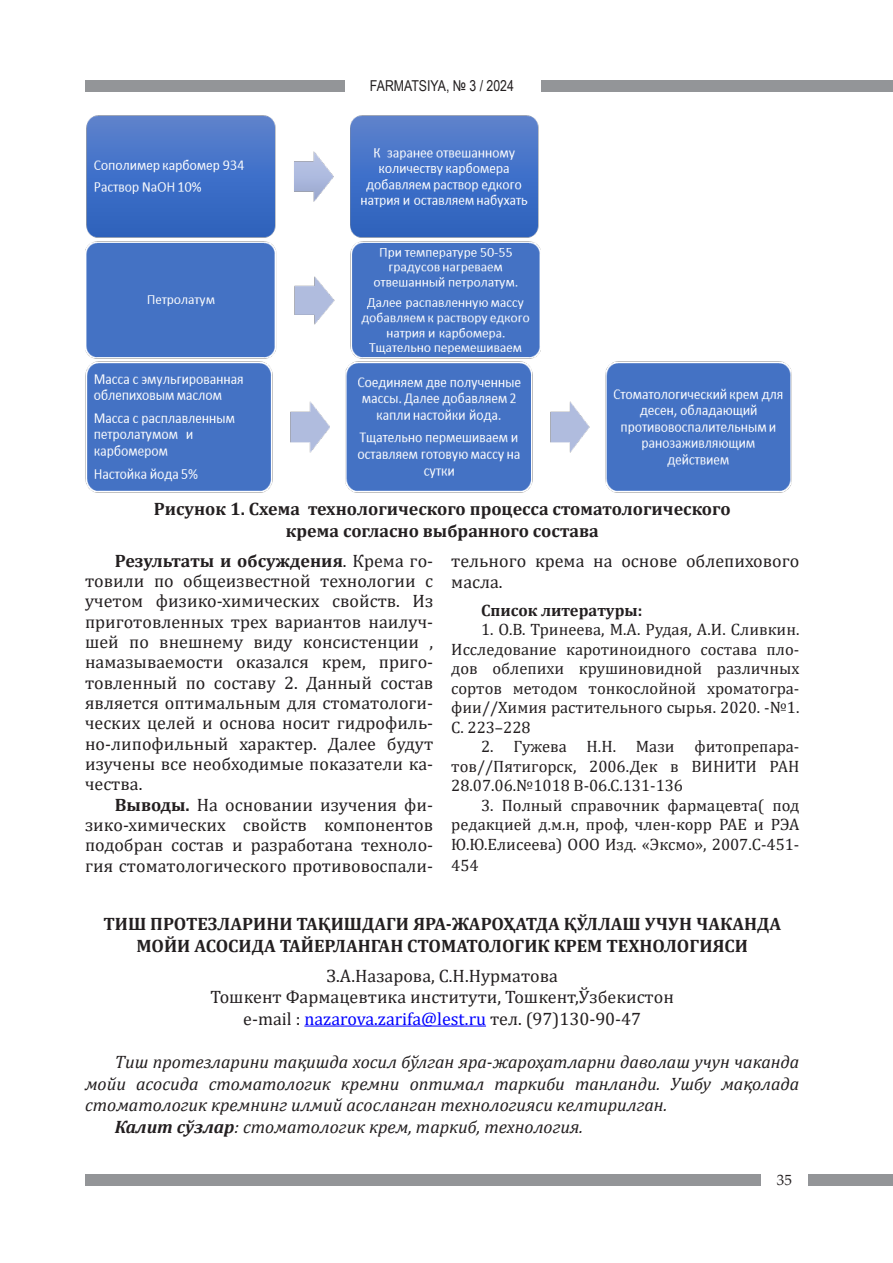
<style>
.page{position:relative;width:893px;height:1263px;background:#fff}
.page>*{position:absolute;margin:0;border:0;box-sizing:border-box;transform-origin:0 0}
.t1{font:18px/20.2px "Cambria";color:#231f20;text-align:justify}
.t2{font:italic 18px "Cambria";color:#231f20}
.t3{font:700 18px/21.6px "Cambria";color:#231f20;text-align:center}
.t4{font:16.5px/19.5px "Cambria";color:#231f20;text-align:justify}
.t5{font:700 16.5px "Cambria";color:#231f20}
.t6{font:15px "Arial Narrow";color:#231f20}
.t7{font:15px "Palatino Linotype";color:#231f20}
.s1{font-weight:700}
.s2{color:#00f}
</style>
<div class="page">
<div style="left:542px;top:80px;width:351px;height:11px;background:#939598"></div>
<div style="left:85px;top:80px;width:259px;height:11px;background:#939598"></div>
<div style="left:85px;top:1174px;width:675px;height:11px;background:#939598"></div>
<div style="left:808px;top:1174px;width:85px;height:11px;background:#939598"></div>
<img style="left:86px;top:115px;width:453px;height:123px">
<img style="left:85px;top:241px;width:455px;height:118px">
<img style="left:85px;top:361px;width:707px;height:132px">
<hr style="left:304px;top:1025px;width:182px;height:1px;background:#00f">
<p class="t6" style="left:370px;top:75px;width:146px">FARMATSIYA, № 3 / 2024</p>
<p class="t3" style="left:154px;top:497px;width:578px">Рисунок 1. Схема технологического процесса стоматологического крема согласно выбранного состава</p>
<p class="t1" style="left:85px;top:550px;width:350px;text-indent:30px"><span class="s1">Результаты и обсуждения</span>. Крема го&shy;товили по общеизвестной технологии с учетом физико-химических свойств. Из приготовленных трех вариантов наилуч&shy;шей по внешнему виду консистенции , намазываемости оказался крем, приго&shy;товленный по составу 2. Данный состав является оптимальным для стоматологи&shy;ческих целей и основа носит гидрофиль&shy;но-липофильный характер. Далее будут изучены все необходимые показатели ка&shy;чества.</p>
<p class="t1" style="left:85px;top:794px;width:350px;text-indent:30px"><span class="s1">Выводы.</span> На основании изучения фи&shy;зико-химических свойств компонентов подобран состав и разработана техноло&shy;гия стоматологического противовоспали-</p>
<p class="t1" style="left:451px;top:550px;width:350px;line-height:21px">тельного крема на основе облепихового масла.</p>
<p class="t5" style="left:481px;top:598px;width:163px">Список литературы:</p>
<p class="t4" style="left:451px;top:620px;width:350px;text-indent:30px">1. О.В. Тринеева, М.А. Рудая, А.И. Сливкин.<br>Исследование каротиноидного состава пло&shy;дов облепихи крушиновидной различных сортов методом тонкослойной хроматогра&shy;фии//Химия растительного сырья. 2020. -№1.<br>С. 223–228</p>
<p class="t4" style="left:451px;top:737px;width:350px;text-indent:30px">2. Гужева Н.Н. Мази фитопрепара&shy;тов//Пятигорск, 2006.Дек в ВИНИТИ РАН 28.07.06.№1018 В-06.С.131-136</p>
<p class="t4" style="left:451px;top:795px;width:350px;text-indent:30px">3. Полный справочник фармацевта( под редакцией д.м.н, проф, член-корр РАЕ и РЭА Ю.Ю.Елисеева) ООО Изд. «Эксмо», 2007.C-451-</p>
<p class="t4" style="left:451px;top:855px;width:29px">454</p>
<p class="t3" style="left:103px;top:912px;width:679px">ТИШ ПРОТЕЗЛАРИНИ ТАҚИШДАГИ ЯРА-ЖАРОҲАТДА ҚЎЛЛАШ УЧУН ЧАКАНДА<br>МОЙИ АСОСИДА ТАЙЕРЛАНГАН СТОМАТОЛОГИК КРЕМ ТЕХНОЛОГИЯСИ</p>
<p class="t1" style="left:210px;top:965px;width:465px;line-height:21.6px;text-align:center">З.А.Назарова, С.Н.Нурматова<br>Тошкент Фармацевтика институти, Тошкент,Ўзбекистон e-mail : <span class="s2">nazarova.zarifa@lest.ru</span> тел. (97)130-90-47</p>
<p class="t2" style="left:115px;top:1049px;width:686px">Тиш протезларини тақишда хосил бўлган яра-жароҳатларни даволаш учун чаканда</p>
<p class="t2" style="left:85px;top:1071px;width:716px">мойи асосида стоматологик кремни оптимал таркиби танланди. Ушбу мақолада</p>
<p class="t2" style="left:85px;top:1092px;width:584px">стоматологик кремнинг илмий асосланган технологияси келтирилган.</p>
<p class="t2" style="left:115px;top:1114px;width:470px"><span class="s1">Калит сўзлар</span>: стоматологик крем, таркиб, технология.</p>
<p class="t7" style="left:777px;top:1169px;width:16px">35</p>
</div>
